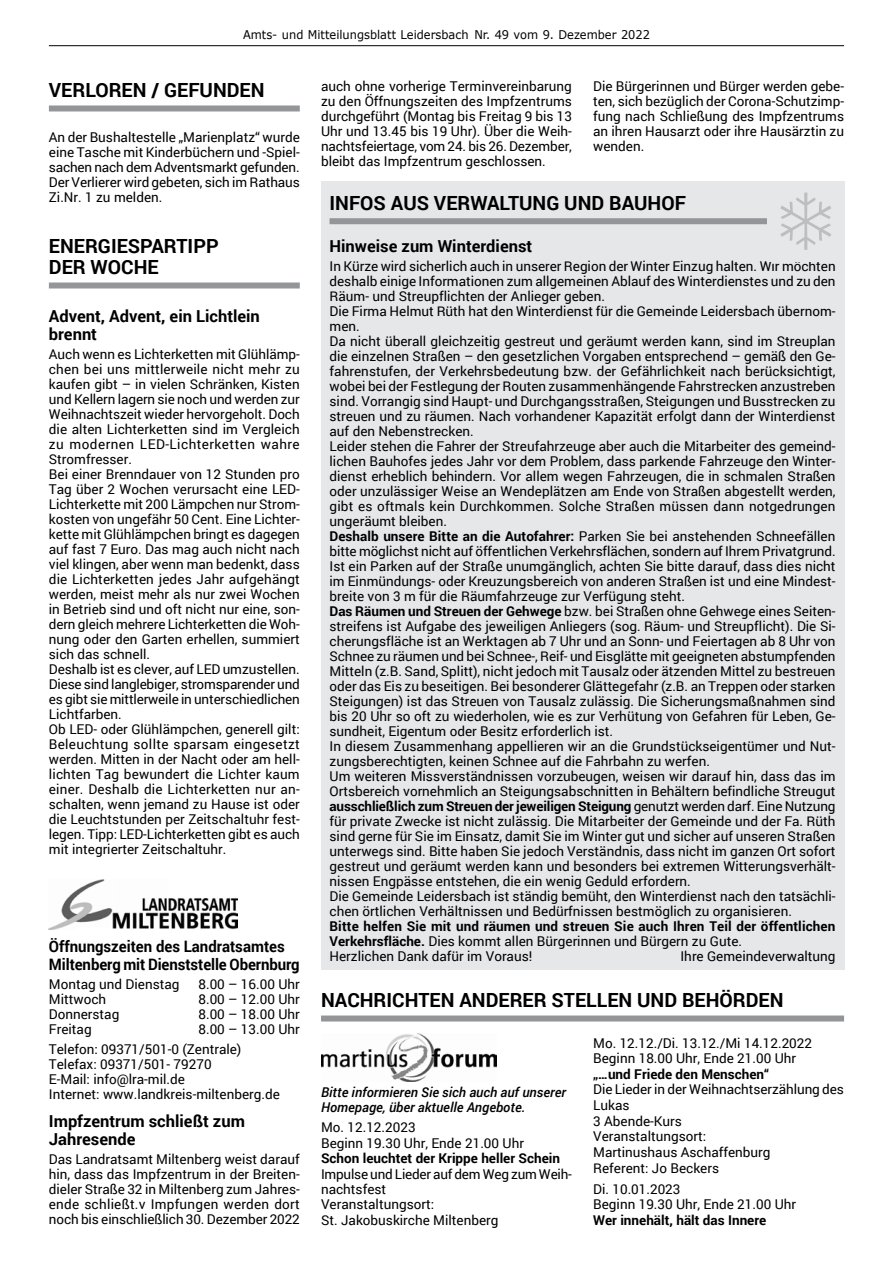
<style>
.page{position:relative;width:893px;height:1263px;background:#fff}
.page>*{position:absolute;margin:0;border:0;box-sizing:border-box;transform-origin:0 0}
.t1{font:700 19.5px "Roboto";color:#000}
.t2{font:700 16.5px/18px "Roboto";color:#000}
.t3{font:700 15.75px/18px "Roboto";letter-spacing:-.005em;color:#000;scale:.95 1}
.t4{font:13.5px/15px "Roboto";color:#000}
.t5{font:700 13.5px/15px "Roboto";color:#000}
.t6{font:italic 500 13.5px/15.5px "Roboto";color:#000}
.t7{font:12px "Verdana";color:#000;scale:.95 1}
.s1{font-weight:700}
.s2{font-weight:400}
</style>
<div class="page">
<hr style="left:49px;top:45px;width:795px;height:1px;background:#000">
<div style="left:49px;top:105px;width:251px;height:6px;background:#939598"></div>
<div style="left:49px;top:282px;width:251px;height:6px;background:#939598"></div>
<img style="left:49px;top:879px;width:188px;height:50px">
<div style="left:321px;top:181px;width:523px;height:788px;background:#e6e7e8"></div>
<div style="left:330px;top:218px;width:506px;height:6px;background:#939598"></div>
<div style="left:767px;top:187px;width:77px;height:75px;background:#e6e7e8"></div>
<img style="left:321px;top:1033px;width:176px;height:48px">
<div style="left:321px;top:1015px;width:523px;height:6px;background:#939598"></div>
<p class="t7" style="left:243px;top:27px;width:430px">Amts- und Mitteilungsblatt Leidersbach Nr. 49 vom 9. Dezember 2022</p>
<h1 class="t1" style="left:49px;top:76px;width:129px">Verloren / gefunden</h1>
<p class="t4" style="left:49px;top:129px;width:252px;text-align:justify">An der Bushaltestelle „Marienplatz“ wurde eine Tasche mit Kinderbüchern und -Spiel&shy;sachen nach dem Adventsmarkt gefunden.<br>Der Verlierer wird gebeten, sich im Rathaus Zi.Nr. 1 zu melden.</p>
<h1 class="t1" style="left:49px;top:232px;width:61px">Energiespa</h1>
<h1 class="t1" style="left:164px;top:232px;width:24px">rtipp</h1>
<h1 class="t1" style="left:49px;top:253px;width:110px">der Woche</h1>
<p class="t2" style="left:49px;top:306px;width:213px">Advent, Advent, ein Lichtlein brennt</p>
<p class="t4" style="left:49px;top:346px;width:252px">Auch wenn es Lichterketten mit Glühlämp&shy;chen bei uns mittlerweile nicht mehr zu kaufen gibt – in vielen Schränken, Kisten und Kellern lagern sie noch und werden zur Weihnachtszeit wieder hervorgeholt. Doch die alten Lichterketten sind im Vergleich zu modernen LED-Lichterketten wahre Stromfresser.<br>Bei einer Brenndauer von 12 Stunden pro Tag über 2 Wochen verursacht eine LED-Lichterkette mit 200 Lämpchen nur Strom&shy;kosten von ungefähr 50 Cent. Eine Lichter&shy;kette mit Glühlämpchen bringt es dagegen auf fast 7 Euro. Das mag auch nicht nach viel klingen, aber wenn man bedenkt, dass die Lichterketten jedes Jahr aufgehängt werden, meist mehr als nur zwei Wochen in Betrieb sind und oft nicht nur eine, son&shy;dern gleich mehrere Lichterketten die Woh&shy;nung oder den Garten erhellen, summiert sich das schnell.<br>Deshalb ist es clever, auf LED umzustellen.<br>Diese sind langlebiger, stromsparender und es gibt sie mittlerweile in unterschiedlichen Lichtfarben.<br>Ob LED- oder Glühlämpchen, generell gilt:<br>Beleuchtung sollte sparsam eingesetzt werden. Mitten in der Nacht oder am hell&shy;lichten Tag bewundert die Lichter kaum einer. Deshalb die Lichterketten nur an&shy;schalten, wenn jemand zu Hause ist oder die Leuchtstunden per Zeitschaltuhr fest&shy;legen. Tipp: LED-Lichterketten gibt es auch mit integrierter Zeitschaltuhr.</p>
<p class="t3" style="left:49px;top:937px;width:265px">Öffnungszeiten des Landratsamtes<br>Miltenberg mit Dienststelle Obernburg</p>
<p class="t4" style="left:49px;top:976px;width:132px">Montag und Dienstag</p>
<p class="t4" style="left:198px;top:976px;width:103px">8.00 – 16.00 Uhr</p>
<p class="t4" style="left:49px;top:991px;width:59px">Mittwoch</p>
<p class="t4" style="left:198px;top:991px;width:103px">8.00 – 12.00 Uhr</p>
<p class="t4" style="left:49px;top:1006px;width:72px">Donnerstag</p>
<p class="t4" style="left:198px;top:1006px;width:103px">8.00 – 18.00 Uhr</p>
<p class="t4" style="left:49px;top:1021px;width:44px">Freitag</p>
<p class="t4" style="left:49px;top:1019px;width:252px;line-height:19.5px;text-indent:150px">8.00 – 13.00 Uhr<br>Telefon: 09371/501-0 (Zentrale)</p>
<p class="t4" style="left:49px;top:1056px;width:233px">Telefax: 09371/501- 79270<br>E-Mail: info@lra-mil.de<br>Internet: www.landkreis-miltenberg.de</p>
<p class="t2" style="left:49px;top:1111px;width:198px">Impfzentrum schließt zum<br>Jahresende</p>
<p class="t4" style="left:49px;top:1151px;width:252px;text-align:justify">Das Landratsamt Miltenberg weist darauf hin, dass das Impfzentrum in der Breiten&shy;dieler Straße 32 in Miltenberg zum Jahres&shy;ende schließt.v Impfungen werden dort noch bis einschließlich 30. Dezember 2022</p>
<p class="t4" style="left:321px;top:78px;width:252px;text-align:justify">auch ohne vorherige Terminvereinbarung zu den Öffnungszeiten des Impfzentrums durchgeführt (Montag bis Freitag 9 bis 13<br>Uhr und 13.45 bis 19 Uhr). Über die Weih&shy;nachtsfeiertage, vom 24. bis 26. Dezember, bleibt das Impfzentrum geschlossen.</p>
<p class="t4" style="left:593px;top:78px;width:252px;text-align:justify">Die Bürgerinnen und Bürger werden gebe&shy;ten, sich bezüglich der Corona-Schutzimp&shy;fung nach Schließung des Impfzentrums an ihren Hausarzt oder ihre Hausärztin zu wenden.</p>
<h1 class="t1" style="left:330px;top:189px;width:19px">Infos</h1>
<h1 class="t1" style="left:391px;top:189px;width:14px">aus</h1>
<h1 class="t1" style="left:434px;top:189px;width:51px">Verwaltung</h1>
<h1 class="t1" style="left:564px;top:189px;width:14px">und</h1>
<h1 class="t1" style="left:609px;top:189px;width:65px">Bauhof</h1>
<p class="t2" style="left:330px;top:236px;width:204px">Hinweise zum Winterdienst</p>
<p class="t4" style="left:330px;top:258px;width:508px">In Kürze wird sicherlich auch in unserer Region der Winter Einzug halten. Wir möchten deshalb einige Informationen zum allgemeinen Ablauf des Winterdienstes und zu den Räum- und Streupflichten der Anlieger geben.<br>Die Firma Helmut Rüth hat den Winterdienst für die Gemeinde Leidersbach übernom&shy;men.<br>Da nicht überall gleichzeitig gestreut und geräumt werden kann, sind im Streuplan die einzelnen Straßen – den gesetzlichen Vorgaben entsprechend – gemäß den Ge&shy;fahrenstufen, der Verkehrsbedeutung bzw. der Gefährlichkeit nach berücksichtigt, wobei bei der Festlegung der Routen zusammenhängende Fahrstrecken anzustreben sind. Vorrangig sind Haupt- und Durchgangsstraßen, Steigungen und Busstrecken zu streuen und zu räumen. Nach vorhandener Kapazität erfolgt dann der Winterdienst auf den Nebenstrecken.<br>Leider stehen die Fahrer der Streufahrzeuge aber auch die Mitarbeiter des gemeind&shy;lichen Bauhofes jedes Jahr vor dem Problem, dass parkende Fahrzeuge den Winter&shy;dienst erheblich behindern. Vor allem wegen Fahrzeugen, die in schmalen Straßen oder unzulässiger Weise an Wendeplätzen am Ende von Straßen abgestellt werden, gibt es oftmals kein Durchkommen. Solche Straßen müssen dann notgedrungen ungeräumt bleiben.<br><span class="s1">Deshalb unsere Bitte an die Autofahrer:</span> Parken Sie bei anstehenden Schneefällen bitte möglichst nicht auf öffentlichen Verkehrsflächen, sondern auf Ihrem Privatgrund.<br>Ist ein Parken auf der Straße unumgänglich, achten Sie bitte darauf, dass dies nicht im Einmündungs- oder Kreuzungsbereich von anderen Straßen ist und eine Mindest&shy;breite von 3 m für die Räumfahrzeuge zur Verfügung steht.<br><span class="s1">Das Räumen und Streuen der Gehwege</span> bzw. bei Straßen ohne Gehwege eines Seiten&shy;streifens ist Aufgabe des jeweiligen Anliegers (sog. Räum- und Streupflicht). Die Si&shy;cherungsfläche ist an Werktagen ab 7 Uhr und an Sonn- und Feiertagen ab 8 Uhr von Schnee zu räumen und bei Schnee-, Reif- und Eisglätte mit geeigneten abstumpfenden Mitteln (z.B. Sand, Splitt), nicht jedoch mit Tausalz oder ätzenden Mittel zu bestreuen oder das Eis zu beseitigen. Bei besonderer Glättegefahr (z.B. an Treppen oder starken Steigungen) ist das Streuen von Tausalz zulässig. Die Sicherungsmaßnahmen sind bis 20 Uhr so oft zu wiederholen, wie es zur Verhütung von Gefahren für Leben, Ge&shy;sundheit, Eigentum oder Besitz erforderlich ist.<br>In diesem Zusammenhang appellieren wir an die Grundstückseigentümer und Nut&shy;zungsberechtigten, keinen Schnee auf die Fahrbahn zu werfen.<br>Um weiteren Missverständnissen vorzubeugen, weisen wir darauf hin, dass das im Ortsbereich vornehmlich an Steigungsabschnitten in Behältern befindliche Streugut <span class="s1">ausschließlich zum Streuen der jeweiligen Steigung</span> genutzt werden darf. Eine Nutzung für private Zwecke ist nicht zulässig. Die Mitarbeiter der Gemeinde und der Fa. Rüth sind gerne für Sie im Einsatz, damit Sie im Winter gut und sicher auf unseren Straßen unterwegs sind. Bitte haben Sie jedoch Verständnis, dass nicht im ganzen Ort sofort gestreut und geräumt werden kann und besonders bei extremen Witterungsverhält&shy;nissen Engpässe entstehen, die ein wenig Geduld erfordern.<br>Die Gemeinde Leidersbach ist ständig bemüht, den Winterdienst nach den tatsächli&shy;chen örtlichen Verhältnissen und Bedürfnissen bestmöglich zu organisieren.</p>
<p class="t5" style="left:330px;top:918px;width:507px">Bitte helfen Sie mit und räumen und streuen Sie auch Ihren Teil der öffentlichen<br>Verkehrsfläche. <span class="s2">Dies kommt allen Bürgerinnen und Bürgern zu Gute.<br>Herzlichen Dank dafür im Voraus!</span></p>
<p class="t4" style="left:680px;top:948px;width:157px">Ihre Gemeindeverwaltung</p>
<h1 class="t1" style="left:321px;top:986px;width:110px">Nachrichten</h1>
<h1 class="t1" style="left:459px;top:986px;width:14px">ande</h1>
<h1 class="t1" style="left:510px;top:986px;width:67px">rer Stellen</h1>
<h1 class="t1" style="left:637px;top:986px;width:14px">und</h1>
<h1 class="t1" style="left:682px;top:986px;width:77px">Behörden</h1>
<p class="t6" style="left:321px;top:1084px;width:246px">Bitte informieren Sie sich auch auf unserer<br>Homepage, über aktuelle Angebote.</p>
<p class="t4" style="left:321px;top:1119px;width:204px;line-height:15.5px">Mo. 12.12.2023<br>Beginn 19.30 Uhr, Ende 21.00 Uhr</p>
<p class="t5" style="left:321px;top:1150px;width:240px">Schon leuchtet der Krippe heller Schein</p>
<p class="t4" style="left:321px;top:1165px;width:252px;line-height:15.5px">Impulse und Lieder auf dem Weg zum Weih&shy;nachtsfest<br>Veranstaltungsort:<br>St. Jakobuskirche Miltenberg</p>
<p class="t4" style="left:593px;top:1034px;width:220px;line-height:15.6px">Mo. 12.12./Di. 13.12./Mi 14.12.2022<br>Beginn 18.00 Uhr, Ende 21.00 Uhr</p>
<p class="t5" style="left:593px;top:1066px;width:177px">„…und Friede den Menschen“</p>
<p class="t4" style="left:593px;top:1081px;width:252px;line-height:15.6px">Die Lieder in der Weihnachtserzählung des<br>Lukas<br>3 Abende-Kurs<br>Veranstaltungsort:<br>Martinushaus Aschaffenburg<br>Referent: Jo Beckers</p>
<p class="t4" style="left:593px;top:1180px;width:204px;line-height:15.6px">Di. 10.01.2023<br>Beginn 19.30 Uhr, Ende 21.00 Uhr</p>
<p class="t5" style="left:593px;top:1212px;width:175px">Wer innehält, hält das Innere</p>
</div>
